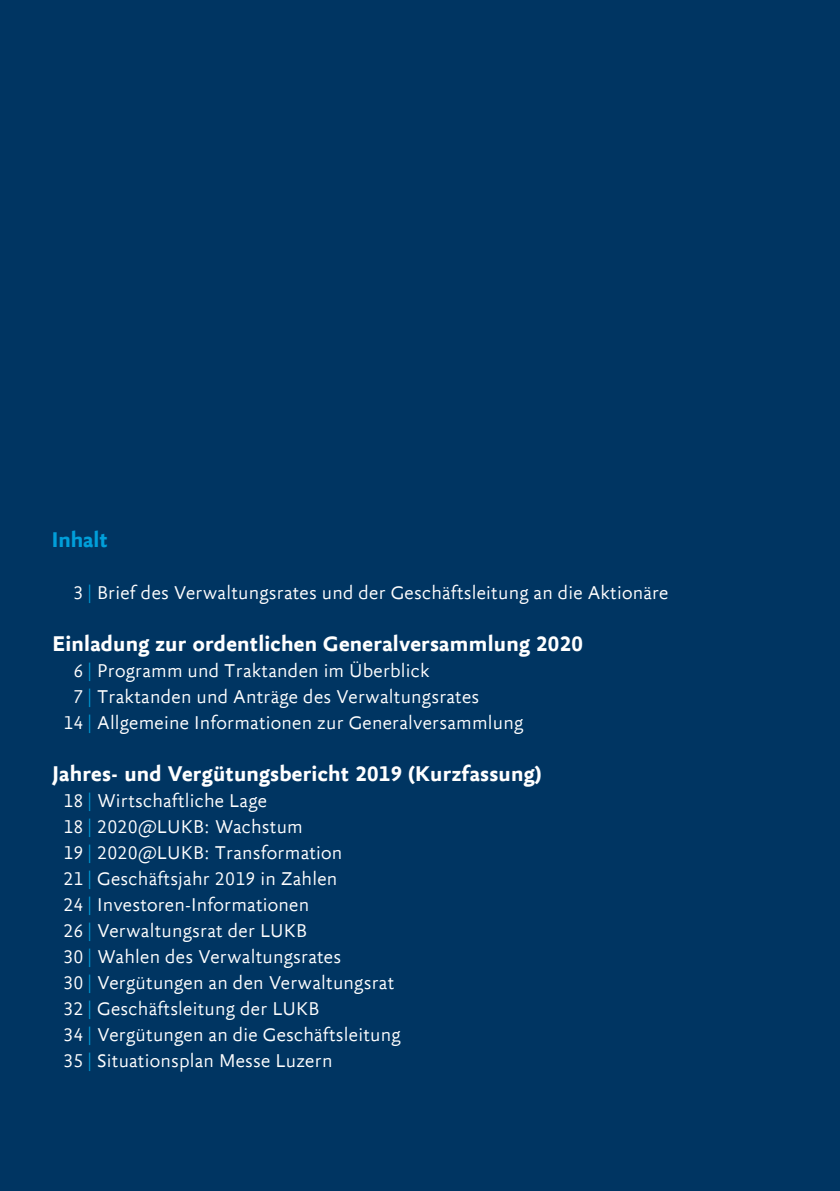
<style>
.page{position:relative;width:840px;height:1191px;background:#fff}
.page>*{position:absolute;margin:0;border:0;box-sizing:border-box;transform-origin:0 0}
.t1{font:700 23px "Yoga Sansfor LUKB";letter-spacing:.01em;color:#fff}
.t2{font:700 23px "Yoga Sansfor LUKB";color:#009fda}
.t3{font:300 20px/26px "Yoga Sansfor LUKB";letter-spacing:.01em;color:#fff}
.s1{color:#009fda}
</style>
<div class="page">
<div style="left:0;top:0;width:839px;height:1191px;background:#003562"></div>
<p class="t2" style="left:52px;top:526px;width:57px">Inhalt</p>
<p class="t3" style="left:73px;top:579px;width:596px">3 <span class="s1">|</span> Brief des Verwaltungsrates und der Geschäftsleitung an die Aktionäre</p>
<p class="t1" style="left:52px;top:630px;width:531px">Einladung zur ordentlichen Generalversammlung 2020</p>
<p class="t3" style="left:73px;top:657px;width:357px">6 <span class="s1">|</span> Programm und Traktanden im Überblick</p>
<p class="t3" style="left:73px;top:683px;width:407px">7 <span class="s1">|</span> Traktanden und Anträge des Verwaltungsrates</p>
<p class="t3" style="left:63px;top:709px;width:461px">14 <span class="s1">|</span> Allgemeine Informationen zur Generalversammlung</p>
<p class="t1" style="left:52px;top:760px;width:490px">Jahres- und Vergütungsbericht 2019 (Kurzfassung)</p>
<p class="t3" style="left:63px;top:787px;width:338px">18 <span class="s1">|</span> Wirtschaftliche Lage<br>18 <span class="s1">|</span> 2020@LUKB: Wachstum<br>19 <span class="s1">|</span> 2020@LUKB: Transformation<br>21 <span class="s1">|</span> Geschäftsjahr 2019 in Zahlen<br>24 <span class="s1">|</span> Investoren-Informationen<br>26 <span class="s1">|</span> Verwaltungsrat der LUKB<br>30 <span class="s1">|</span> Wahlen des Verwaltungsrates<br>30 <span class="s1">|</span> Vergütungen an den Verwaltungsrat<br>32 <span class="s1">|</span> Geschäftsleitung der LUKB<br>34 <span class="s1">|</span> Vergütungen an die Geschäftsleitung<br>35 <span class="s1">|</span> Situationsplan Messe Luzern</p>
</div>
